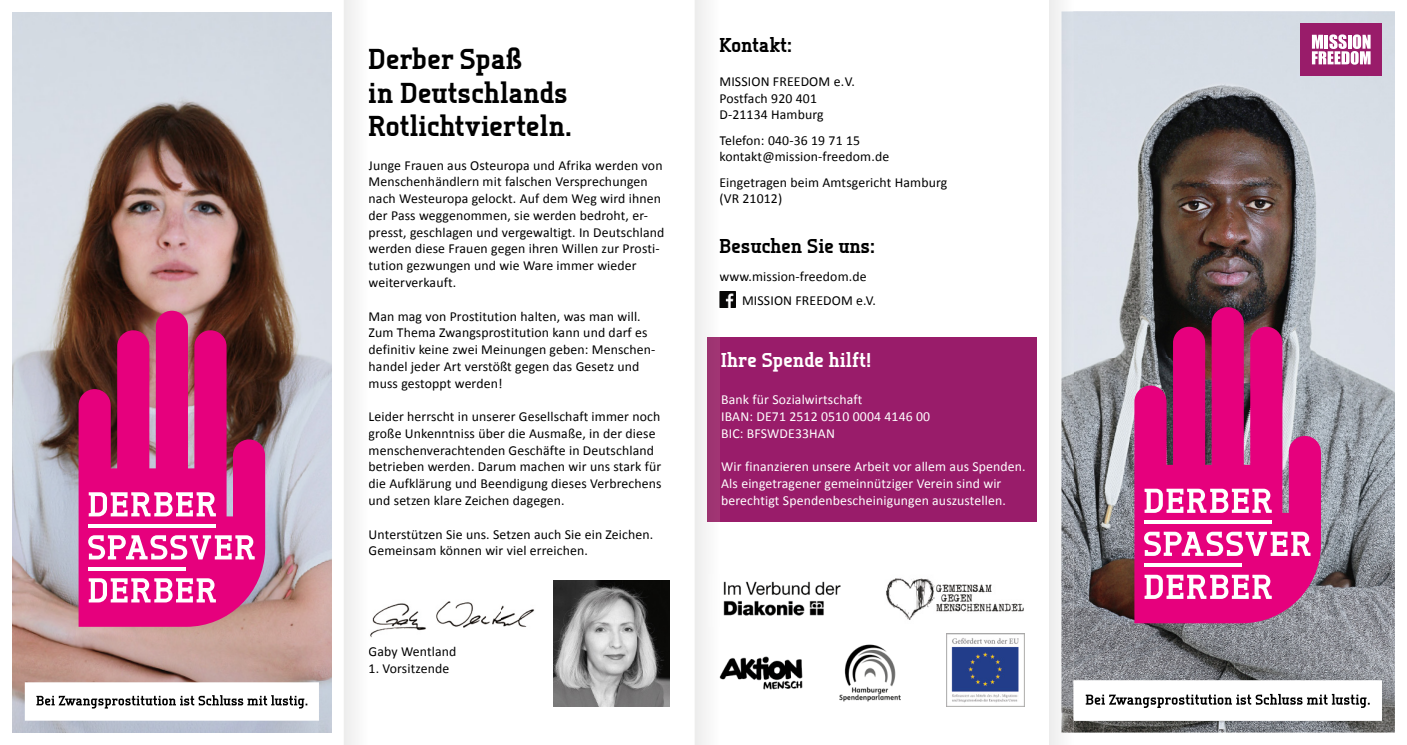
<style>
.page{position:relative;width:1407px;height:745px;background:#fff}
.page>*{position:absolute;margin:0;border:0;box-sizing:border-box;transform-origin:0 0}
.t1{font:800 28.75px/33.5px "Tertre";letter-spacing:.025em;color:#000}
.t2{font:800 20px "Tertre";letter-spacing:.025em;color:#000}
.t3{font:800 20px "Tertre";letter-spacing:.025em;color:#fff}
.t4{font:13.75px/16.8px "Calibri";letter-spacing:.01em;color:#000}
.t5{font:13.75px/16.8px "Calibri";letter-spacing:.01em;color:#fff}
</style>
<div class="page">
<img style="left:12px;top:12px;width:319px;height:720px">
<img style="left:1382px;top:705px;width:13px;height:27px">
<img style="left:1382px;top:11px;width:13px;height:694px">
<img style="left:553px;top:580px;width:117px;height:125px">
<img style="left:370px;top:601px;width:165px;height:37px">
<img style="left:719px;top:291px;width:16px;height:16px">
<img style="left:723px;top:581px;width:118px;height:35px">
<img style="left:886px;top:578px;width:138px;height:42px">
<div style="left:707px;top:337px;width:329px;height:184px;background:#991c6a"></div>
<svg style="left:79px;top:310px;width:186px;height:316px;background:#be1669"></svg>
<svg style="left:89px;top:492px;width:127px;height:24px"></svg>
<svg style="left:89px;top:578px;width:127px;height:24px"></svg>
<svg style="left:88px;top:535px;width:167px;height:24px"></svg>
<svg style="left:89px;top:523px;width:127px;height:4px"></svg>
<svg style="left:89px;top:566px;width:97px;height:4px"></svg>
<svg style="left:25px;top:681px;width:294px;height:39px"></svg>
<img style="left:840px;top:644px;width:60px;height:58px">
<img style="left:719px;top:656px;width:84px;height:33px">
<img style="left:946px;top:633px;width:78px;height:72px">
<svg style="left:695px;top:0;width:24px;height:744px"></svg>
<div style="left:707px;top:337px;width:12px;height:184px;background:#9e3472"></div>
<svg style="left:1049px;top:0;width:333px;height:744px;background:#b38da5"></svg>
<div style="left:344px;top:0;width:11px;height:744px;background:#f0f0f0"></div>
<h1 class="t1" style="left:369px;top:41px;width:204px">Derber Spaß<br>in Deutschlands<br>Rotlichtvierteln.</h1>
<p class="t4" style="left:369px;top:156px;width:297px">Junge Frauen aus Osteuropa und Afrika werden von Menschenhändlern mit falschen Versprechungen nach Westeuropa gelockt. Auf dem Weg wird ihnen der Pass weggenommen, sie werden bedroht, er&shy;presst, geschlagen und vergewaltigt. In Deutschland werden diese Frauen gegen ihren Willen zur Prosti&shy;tution gezwungen und wie Ware immer wieder weiterverkauft.</p>
<p class="t4" style="left:369px;top:307px;width:288px">Man mag von Prostitution halten, was man will.<br>Zum Thema Zwangsprostitution kann und darf es definitiv keine zwei Meinungen geben: Menschen&shy;handel jeder Art verstößt gegen das Gesetz und muss gestoppt werden!</p>
<p class="t4" style="left:369px;top:407px;width:294px">Leider herrscht in unserer Gesellschaft immer noch große Unkenntniss über die Ausmaße, in der diese menschenverachtenden Geschäfte in Deutschland betrieben werden. Darum machen wir uns stark für die Aufklärung und Beendigung dieses Verbrechens und setzen klare Zeichen dagegen.</p>
<p class="t4" style="left:369px;top:524px;width:286px">Unterstützen Sie uns. Setzen auch Sie ein Zeichen.<br>Gemeinsam können wir viel erreichen.</p>
<p class="t4" style="left:369px;top:642px;width:89px">Gaby Wentland</p>
<p class="t4" style="left:369px;top:658px;width:82px">1. Vorsitzende</p>
<h2 class="t2" style="left:719px;top:33px;width:74px">Kontakt:</h2>
<p class="t4" style="left:719px;top:72px;width:137px">MISSION FREEDOM e. V.<br>Postfach 920 401<br>D-21134 Hamburg</p>
<p class="t4" style="left:719px;top:131px;width:171px">Telefon: 040-36 19 71 15 kontakt@mission-freedom.de</p>
<p class="t4" style="left:719px;top:173px;width:229px">Eingetragen beim Amtsgericht Hamburg (VR 21012)</p>
<h2 class="t2" style="left:719px;top:234px;width:157px">Besuchen Sie uns:</h2>
<p class="t4" style="left:742px;top:264px;width:135px;line-height:23.9px;text-indent:-23px">www.mission-freedom.de<br>MISSION FREEDOM e.V.</p>
<h2 class="t3" style="left:721px;top:347px;width:151px">Ihre Spende hilft!</h2>
<p class="t5" style="left:721px;top:390px;width:210px">Bank für Sozialwirtschaft<br>IBAN: DE71 2512 0510 0004 4146 00<br>BIC: BFSWDE33HAN</p>
<p class="t5" style="left:721px;top:457px;width:306px">Wir finanzieren unsere Arbeit vor allem aus Spenden.<br>Als eingetragener gemeinnütziger Verein sind wir berechtigt Spendenbescheinigungen auszustellen.</p>
</div>
